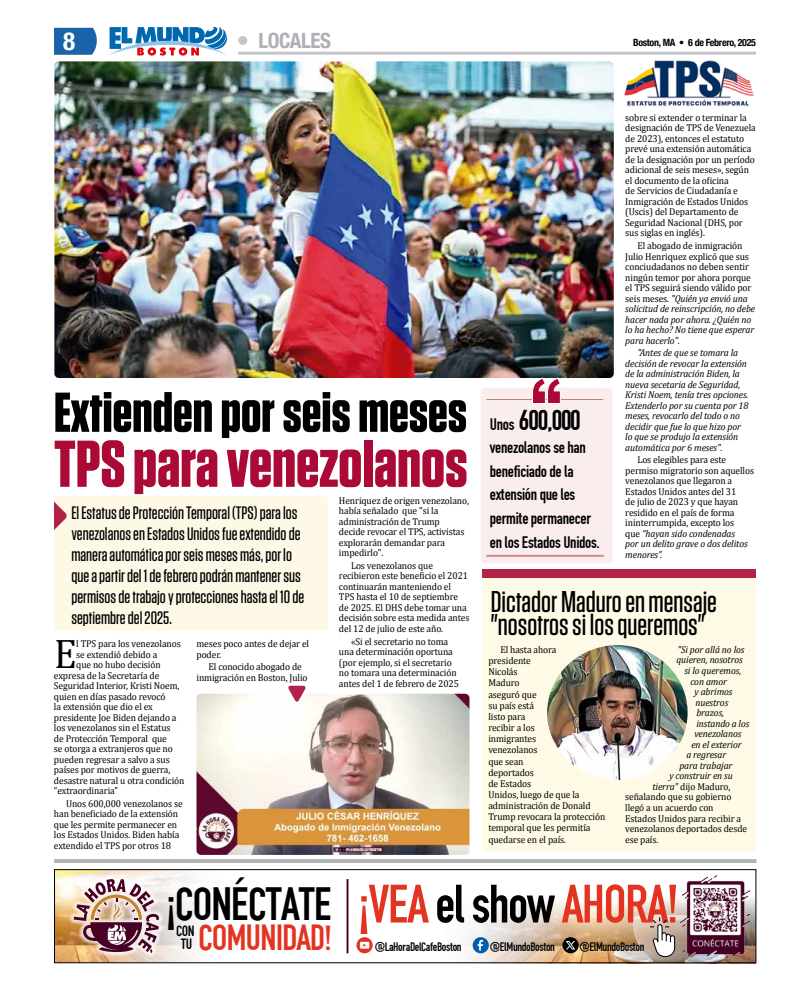
<style>
.page{position:relative;width:792px;height:990px;background:#fff}
.page>*{position:absolute;margin:0;border:0;box-sizing:border-box;transform-origin:0 0}
.t1{font:700 66px "Tungsten";color:#ab0936}
.t2{font:56.4px "Roadgeek 2005 Engschrift";letter-spacing:-.03em;color:#e23420}
.t3{font:700 56px "Tungsten";color:#000}
.t4{font:48.8px "Roadgeek 2005 Engschrift";letter-spacing:-.03em;color:#000}
.t5{font:41.5px "Cambria";color:#000;scale:.95 1}
.t6{font:38px "Roadgeek 2005 Engschrift";letter-spacing:-.03em;color:#e23420}
.t7{font:500 30px/23px "Tungsten";color:#000}
.t8{font:30px "Roadgeek 2005 Engschrift";letter-spacing:-.02em;color:#000}
.t9{font:700 condensed 25px "Helvetica Neue";color:#fff}
.t10{font:700 condensed 21px "Helvetica Neue";letter-spacing:-.02em;color:#b0afb5}
.t11{font:500 18px/21px "Tungsten";color:#000}
.t12{font:17.4px/23.6px "Roadgeek 2005 Engschrift";letter-spacing:-.02em;color:#000}
.t13{font:15.6px/12.7px "Roadgeek 2005 Engschrift";color:#000}
.t14{font:12.9px "Roadgeek 2005 Engschrift";letter-spacing:-.03em;color:#000}
.t15{font:10px/10.5px "Cambria";letter-spacing:-.01em;color:#000;scale:.95 1}
.t16{font:italic 10px/10.5px "Cambria";letter-spacing:-.01em;color:#000;scale:.95 1}
.t17{font:700 condensed 10px "Helvetica Neue";letter-spacing:-.03em;color:#000}
.s1{font-size:17.4px}
.s2{font-style:italic}
.s3{font-size:36.3px}
.s4{color:#000}
</style>
<div class="page">
<hr style="left:238px;top:52px;width:518px;height:3px;background:#c3c5ca">
<div style="left:238px;top:36px;width:9px;height:9px;background:#c3c5ca;border-radius:50%"></div>
<svg style="left:54px;top:28px;width:43px;height:27px"></svg>
<svg style="left:109px;top:27px;width:118px;height:29px"></svg>
<div style="left:54px;top:496px;width:274px;height:135px;background:#fef8e4;border-radius:4px"></div>
<svg style="left:54px;top:501px;width:13px;height:29px"></svg>
<div style="left:482px;top:574px;width:274px;height:278px;background:#fffae4;border-radius:4px"></div>
<div style="left:482px;top:570px;width:274px;height:8px;background:#b32149"></div>
<hr style="left:54px;top:859px;width:702px;height:4px;background:#b3b3b3">
<img style="left:56px;top:871px;width:144px;height:90px">
<svg style="left:356px;top:898px;width:398px;height:63px"></svg>
<div style="left:54px;top:869px;width:702px;height:94px;border:1px solid #000"></div>
<div style="left:68px;top:873px;width:97px;height:86px;background:#fff;opacity:.75"></div>
<svg style="left:74px;top:879px;width:85px;height:74px"></svg>
<div style="left:473px;top:937px;width:16px;height:16px;background:#005eaa;border-radius:50%"></div>
<svg style="left:478px;top:940px;width:5px;height:11px"></svg>
<svg style="left:563px;top:937px;width:16px;height:16px"></svg>
<svg style="left:566px;top:941px;width:9px;height:8px"></svg>
<svg style="left:357px;top:937px;width:16px;height:16px"></svg>
<svg style="left:360px;top:942px;width:9px;height:7px"></svg>
<img style="left:681px;top:875px;width:69px;height:82px">
<svg style="left:650px;top:917px;width:25px;height:40px"></svg>
<hr style="left:347px;top:879px;width:1px;height:74px;background:#470026">
<img style="left:54px;top:61px;width:560px;height:317px">
<img style="left:547px;top:645px;width:141px;height:135px">
<img style="left:197px;top:694px;width:273px;height:161px">
<img style="left:624px;top:60px;width:130px;height:46px">
<div style="left:481px;top:388px;width:131px;height:175px;background:#f9eceb;border-radius:4px"></div>
<hr style="left:486px;top:399px;width:117px;height:1px;background:#c68065">
<hr style="left:486px;top:555px;width:118px;height:2px;background:#d68d88">
<svg style="left:532px;top:377px;width:30px;height:27px"></svg>
<svg style="left:288px;top:686px;width:18px;height:16px"></svg>
<h3 class="t9" style="left:63px;top:20px;width:13px">8</h3>
<p class="t17" style="left:633px;top:35px;width:124px">Boston, MA • 6 de Febrero, 2025</p>
<h3 class="t10" style="left:258px;top:23px;width:74px">LOCALES</h3>
<h3 class="t3" style="left:54px;top:382px;width:415px">Extienden por seis meses</h3>
<h1 class="t1" style="left:54px;top:429px;width:415px">TPS para venezolanos</h1>
<p class="t11" style="left:71px;top:502px;width:234px">El Estatus de Protección Temporal (TPS) para los venezolanos en Estados Unidos fue extendido de manera automática por seis meses más, por lo que a partir del 1 de febrero podrán mantener sus permisos de trabajo y protecciones hasta el 10 de septiembre del 2025.</p>
<p class="t15" style="left:339px;top:495px;width:138px">Henriquez de origen venezolano, había señalado que "si la administración de Trump<br>decide revocar el TPS, activistas explorarán demandar para impedirlo".</p>
<p class="t15" style="left:339px;top:560px;width:139px;text-indent:12px">Los venezolanos que recibieron este beneficio el 2021 continuarán manteniendo el<br>TPS hasta el 10 de septiembre de 2025. El DHS debe tomar una decisión sobre esta medida antes del 12 de julio de este año.</p>
<p class="t15" style="left:339px;top:636px;width:128px;text-indent:12px">«Si el secretario no toma una determinación oportuna (por ejemplo, si el secretario no tomara una determinación antes del 1 de febrero de 2025</p>
<p class="t15" style="left:196px;top:638px;width:120px">meses poco antes de dejar el poder.</p>
<p class="t15" style="left:196px;top:662px;width:119px;text-indent:12px">El conocido abogado de inmigración en Boston, Julio</p>
<h3 class="t5" style="left:54px;top:630px;width:25px">E</h3>
<p class="t15" style="left:76px;top:638px;width:112px">l TPS para los venezolanos</p>
<p class="t15" style="left:76px;top:649px;width:87px">se extendió debido a</p>
<p class="t15" style="left:76px;top:659px;width:90px">que no hubo decisión</p>
<p class="t15" style="left:54px;top:670px;width:113px">expresa de la Secretaría de</p>
<p class="t15" style="left:54px;top:680px;width:134px">Seguridad Interior, Kristi Noem,</p>
<p class="t15" style="left:54px;top:691px;width:119px">quien en días pasado revocó</p>
<p class="t15" style="left:54px;top:701px;width:106px">la extensión que dio el ex</p>
<p class="t15" style="left:54px;top:712px;width:131px">presidente Joe Biden dejando a</p>
<p class="t15" style="left:54px;top:722px;width:124px">los venezolanos sin el Estatus</p>
<p class="t15" style="left:54px;top:733px;width:120px">de Protección Temporal que</p>
<p class="t15" style="left:54px;top:743px;width:127px">se otorga a extranjeros que no</p>
<p class="t15" style="left:54px;top:754px;width:123px">pueden regresar a salvo a sus</p>
<p class="t15" style="left:54px;top:764px;width:124px">países por motivos de guerra,</p>
<p class="t15" style="left:54px;top:775px;width:139px">desastre natural u otra condición</p>
<p class="t15" style="left:54px;top:785px;width:69px">“extraordinaria”</p>
<p class="t15" style="left:54px;top:798px;width:137px;text-indent:12px">Unos 600,000 venezolanos se han beneficiado de la extensión que les permite permanecer en los Estados Unidos. Biden había extendido el TPS por otros 18</p>
<h3 class="t8" style="left:490px;top:402px;width:92px"><span class="s1">Unos</span> 600,000</h3>
<h3 class="t12" style="left:490px;top:435px;width:112px">venezolanos se han beneficiado de la extensión que les permite permanecer en los Estados Unidos.</h3>
<p class="t15" style="left:625px;top:112px;width:139px">sobre si extender o terminar la designación de TPS de Venezuela de 2023), entonces el estatuto prevé una extensión automática de la designación por un período adicional de seis meses», según el documento de la oficina<br>de Servicios de Ciudadanía e<br>Inmigración de Estados Unidos (Uscis) del Departamento de<br>Seguridad Nacional (DHS, por sus siglas en inglés).</p>
<p class="t15" style="left:625px;top:240px;width:138px;text-indent:12px">El abogado de inmigración<br>Julio Henriquez explicó que sus conciudadanos no deben sentir ningún temor por ahora porque el TPS seguirá siendo válido por seis meses. <span class="s2">"Quién ya envió una solicitud de reinscripción, no debe hacer nada por ahora. ¿Quién no lo ha hecho? No tiene que esperar para hacerlo".</span></p>
<p class="t16" style="left:625px;top:347px;width:131px;text-indent:12px">"Antes de que se tomara la decisión de revocar la extensión de la administración Biden, la nueva secetaria de Seguridad,<br>Kristi Noem, tenía tres opciones.<br>Extenderlo por su cuenta por 18 meses, revocarlo del todo o no decidir que fue lo que hizo por lo que se produjo la extensión automática por 6 meses".</p>
<p class="t15" style="left:625px;top:455px;width:137px;text-indent:12px">Los elegibles para este permiso migratorio son aquellos venezolanos que llegaron a<br>Estados Unidos antes del 31<br>de julio de 2023 y que hayan residido en el país de forma ininterrumpida, excepto los<br>que <span class="s2">“hayan sido condenadas<br>por un delito grave o dos delitos menores”.</span></p>
<h3 class="t7" style="left:491px;top:591px;width:228px">Dictador Maduro en mensaje "nosotros si los queremos"</h3>
<p class="t15" style="left:488px;top:644px;width:125px;line-height:11.2px;text-indent:12px">El hasta ahora<br>presidente<br>Nicolás<br>Maduro<br>aseguró que<br>su país está<br>listo para<br>recibir a los<br>inmigrantes<br>venezolanos<br>que sean<br>deportados<br>de Estados<br>Unidos, luego de que la administración de Donald<br>Trump revocara la protección temporal que les permitía quedarse en el país.</p>
<p class="t16" style="left:677px;top:644px;width:72px">"Si por allá no los</p>
<p class="t16" style="left:676px;top:655px;width:71px">quieren, nosotros</p>
<p class="t16" style="left:684px;top:665px;width:61px">si lo queremos,</p>
<p class="t16" style="left:690px;top:676px;width:40px">con amor</p>
<p class="t16" style="left:694px;top:686px;width:42px">y abrimos</p>
<p class="t16" style="left:695px;top:697px;width:36px">nuestros</p>
<p class="t16" style="left:696px;top:707px;width:31px">brazos,</p>
<p class="t16" style="left:696px;top:718px;width:57px">instando a los</p>
<p class="t16" style="left:694px;top:728px;width:51px">venezolanos</p>
<p class="t16" style="left:691px;top:739px;width:54px">en el exterior</p>
<p class="t16" style="left:686px;top:749px;width:43px">a regresar</p>
<p class="t16" style="left:679px;top:760px;width:57px">para trabajar</p>
<p class="t16" style="left:669px;top:770px;width:68px">y construir en su</p>
<p class="t15" style="left:652px;top:781px;width:84px"><span class="s2">tierra"</span> dijo Maduro,</p>
<p class="t15" style="left:625px;top:792px;width:113px">señalando que su gobierno</p>
<p class="t15" style="left:625px;top:802px;width:95px">llegó a un acuerdo con</p>
<p class="t15" style="left:625px;top:813px;width:124px">Estados Unidos para recibir a</p>
<p class="t15" style="left:625px;top:823px;width:130px">venezolanos deportados desde</p>
<p class="t15" style="left:625px;top:834px;width:37px">ese país.</p>
<h3 class="t4" style="left:166px;top:876px;width:168px">¡CONÉCTATE</h3>
<h3 class="t6" style="left:198px;top:915px;width:135px">COMUNIDAD<span class="s3">!</span></h3>
<h3 class="t13" style="left:176px;top:925px;width:20px">CON<br>TU</h3>
<h2 class="t2" style="left:358px;top:871px;width:323px">¡VEA <span class="s4">el show</span> AHORA!</h2>
<p class="t14" style="left:375px;top:939px;width:89px">@LaHoraDelCafeBoston</p>
<p class="t14" style="left:490px;top:939px;width:67px">@ElMundoBoston</p>
<p class="t14" style="left:579px;top:939px;width:67px">@ElMundoBoston</p>
</div>
